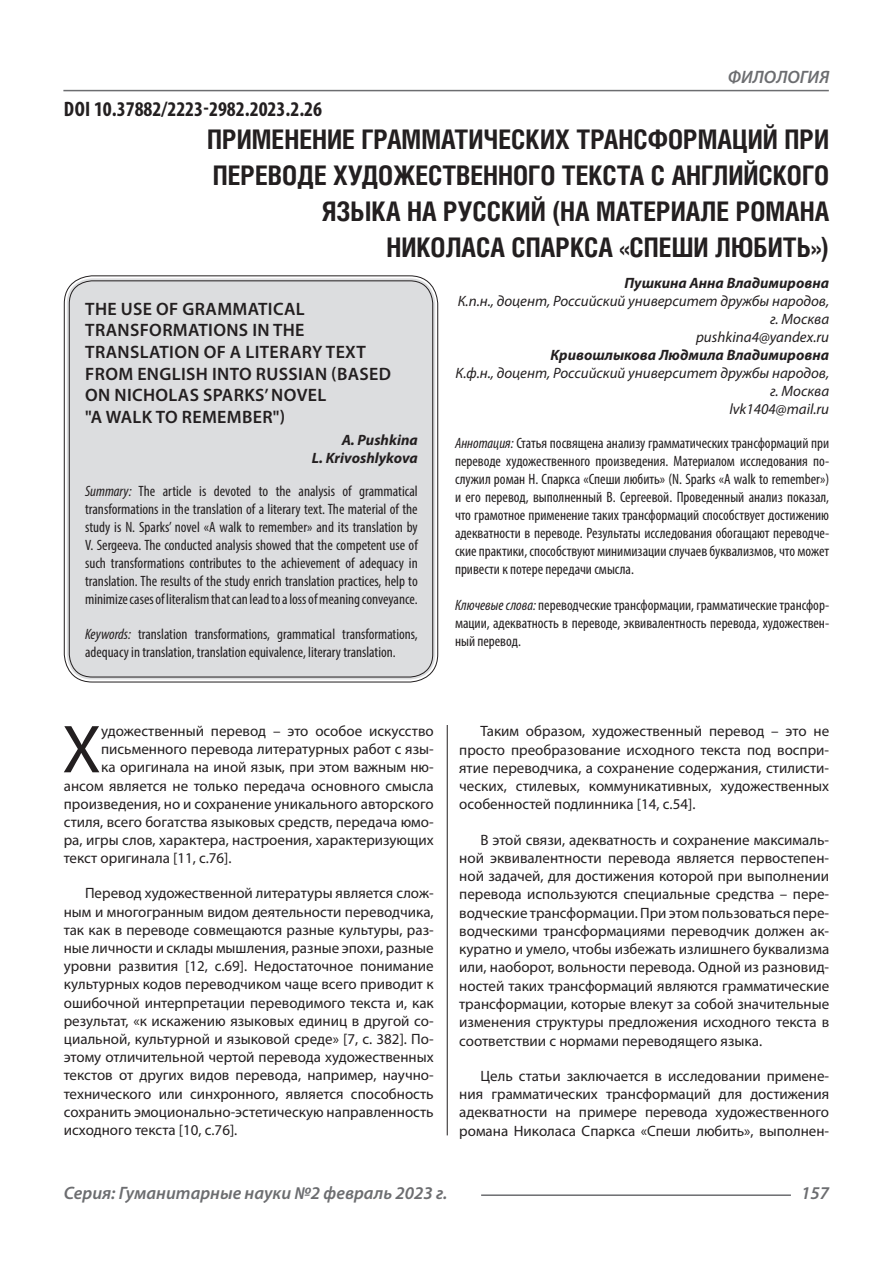
<style>
.page{position:relative;width:893px;height:1263px;background:#fff}
.page>*{position:absolute;margin:0;border:0;box-sizing:border-box;transform-origin:0 0}
.Статья_текст_первый{font:68.4px "Myriad Pro";color:#231f20}
.Статья_название{font:700 27px/36px "Helios Cond C";color:#231f20;text-align:right}
.ДОИ{font:700 condensed 21px "Myriad Pro";color:#231f20}
.Статья_название_англ{font:600 18px/21.6px "Myriad Pro";letter-spacing:.02em;color:#231f20}
.t1{font:italic 600 18px "Myriad Pro";color:#6c6d70}
.Статья_текст{font:15px/18.3px "Myriad Pro";color:#231f20;text-align:justify}
.Статья_аннотация_тек{font:condensed 15px/18px "Myriad Pro";color:#231f20;text-align:justify}
.Статья_аннотация_анг{font:condensed 15px/18px "Myriad Pro";color:#231f20;text-align:justify}
.Статья_текст_первый-2{font:15px "Myriad Pro";color:#231f20}
.Статья_автор_инфо{font:italic 15px/18px "Myriad Pro";color:#231f20;text-align:right}
.Статья_автор_фио_рус{font:italic 700 15px "Myriad Pro";color:#231f20}
.Статья_автор_англ{font:italic 700 15px "Myriad Pro";color:#231f20}
.s1{font-style:italic}
</style>
<div class="page">
<hr style="left:447px;top:128px;width:1px;height:1007px;background:#231f20">
<hr style="left:63px;top:90px;width:766px;height:1px;background:#6c6d70">
<hr style="left:481px;top:1194px;width:310px;height:2px;background:#6c6d70">
<div style="left:441px;top:128px;width:10px;height:597px;background:#fff"></div>
<div style="left:67px;top:278px;width:368px;height:401px;background:#dcdddf;border-radius:26px"></div>
<p class="ДОИ" style="left:64px;top:96px;width:260px">DOI 10.37882/2223-2982.2023.2.26</p>
<p class="t1" style="left:728px;top:66px;width:103px">ФИЛОЛОГИЯ</p>
<p class="Статья_название" style="left:207px;top:121px;width:624px">ПРИМЕНЕНИЕ ГРАММАТИЧЕСКИХ ТРАНСФОРМАЦИЙ ПРИ<br>ПЕРЕВОДЕ ХУДОЖЕСТВЕННОГО ТЕКСТА С АНГЛИЙСКОГО<br>ЯЗЫКА НА РУССКИЙ (НА МАТЕРИАЛЕ РОМАНА</p>
<p class="Статья_название" style="left:386px;top:229px;width:444px">НИКОЛАСА СПАРКСА «СПЕШИ ЛЮБИТЬ»)</p>
<p class="Статья_автор_фио_рус" style="left:624px;top:273px;width:206px">Пушкина Анна Владимировна</p>
<p class="Статья_автор_инфо" style="left:458px;top:291px;width:373px">К.п.н., доцент, Российский университет дружбы народов, г. Москва</p>
<p class="Статья_автор_инфо" style="left:696px;top:327px;width:135px">pushkina4@yandex.ru</p>
<p class="Статья_автор_фио_рус" style="left:550px;top:345px;width:280px">Кривошлыкова Людмила Владимировна</p>
<p class="Статья_автор_инфо" style="left:456px;top:363px;width:375px">К.ф.н., доцент, Российский университет дружбы народов, г. Москва</p>
<p class="Статья_автор_инфо" style="left:729px;top:399px;width:101px">lvk1404@mail.ru</p>
<p class="Статья_аннотация_тек" style="left:455px;top:434px;width:376px"><span class="s1">Аннотация:</span> Статья посвящена анализу грамматических трансформаций при переводе художественного произведения. Материалом исследования по&shy;служил роман Н. Спаркса «Спеши любить» (N. Sparks «A walk to remember») и его перевод, выполненный В. Сергеевой. Проведенный анализ показал, что грамотное применение таких трансформаций способствует достижению адекватности в переводе. Результаты исследования обогащают переводче&shy;ские практики, способствуют минимизации случаев буквализмов, что может привести к потере передачи смысла.</p>
<p class="Статья_аннотация_тек" style="left:455px;top:596px;width:376px"><span class="s1">Ключевые слова:</span> переводческие трансформации, грамматические трансфор&shy;мации, адекватность в переводе, эквивалентность перевода, художествен&shy;ный перевод.</p>
<p class="Статья_название_англ" style="left:85px;top:297px;width:282px">THE USE OF GRAMMATICAL<br>TRANSFORMATIONS IN THE<br>TRANSLATION OF A LITERARY TEXT</p>
<p class="Статья_название_англ" style="left:85px;top:362px;width:307px">FROM ENGLISH INTO RUSSIAN (BASED</p>
<p class="Статья_название_англ" style="left:85px;top:384px;width:243px">ON NICHOLAS SPARKS’ NOVEL</p>
<p class="Статья_название_англ" style="left:85px;top:405px;width:202px">"A WALK TO REMEMBER")</p>
<p class="Статья_автор_англ" style="left:342px;top:430px;width:78px">A. Pushkina</p>
<p class="Статья_автор_англ" style="left:312px;top:448px;width:107px">L. Krivoshlykova</p>
<p class="Статья_аннотация_анг" style="left:85px;top:482px;width:334px"><span class="s1">Summary:</span> The article is devoted to the analysis of grammatical transformations in the translation of a literary text. The material of the study is N. Sparks’ novel «A walk to remember» and its translation by V. Sergeeva. The conducted analysis showed that the competent use of such transformations contributes to the achievement of adequacy in translation. The results of the study enrich translation practices, help to minimize cases of literalism that can lead to a loss of meaning conveyance.</p>
<p class="Статья_аннотация_анг" style="left:85px;top:626px;width:334px;line-height:17.4px"><span class="s1">Keywords:</span> translation transformations, grammatical transformations, adequacy in translation, translation equivalence, literary translation.</p>
<p class="Статья_текст_первый" style="left:62px;top:707px;width:41px">Х</p>
<p class="Статья_текст_первый-2" style="left:101px;top:722px;width:334px">удожественный перевод – это особое искусство</p>
<p class="Статья_текст_первый-2" style="left:101px;top:740px;width:334px">письменного перевода литературных работ с язы-</p>
<p class="Статья_текст_первый-2" style="left:101px;top:758px;width:334px">ка оригинала на иной язык, при этом важным ню-</p>
<p class="Статья_текст_первый-2" style="left:64px;top:776px;width:371px">ансом является не только передача основного смысла</p>
<p class="Статья_текст_первый-2" style="left:64px;top:794px;width:371px">произведения, но и сохранение уникального авторского</p>
<p class="Статья_текст_первый-2" style="left:64px;top:813px;width:371px">стиля, всего богатства языковых средств, передача юмо-</p>
<p class="Статья_текст_первый-2" style="left:64px;top:831px;width:371px">ра, игры слов, характера, настроения, характеризующих</p>
<p class="Статья_текст_первый-2" style="left:64px;top:849px;width:169px">текст оригинала [11, с.76].</p>
<p class="Статья_текст" style="left:64px;top:884px;width:371px;text-indent:21px">Перевод художественной литературы является слож&shy;ным и многогранным видом деятельности переводчика, так как в переводе совмещаются разные культуры, раз&shy;ные личности и склады мышления, разные эпохи, разные уровни развития [12, с.69]. Недостаточное понимание культурных кодов переводчиком чаще всего приводит к ошибочной интерпретации переводимого текста и, как результат, «к искажению языковых единиц в другой со&shy;циальной, культурной и языковой среде» [7, с. 382]. По&shy;этому отличительной чертой перевода художественных текстов от других видов перевода, например, научно&shy;технического или синхронного, является способность сохранить эмоционально-эстетическую направленность исходного текста [10, с.76].</p>
<p class="Статья_текст" style="left:459px;top:722px;width:371px;text-indent:21px">Таким образом, художественный перевод – это не просто преобразование исходного текста под воспри&shy;ятие переводчика, а сохранение содержания, стилисти&shy;ческих, стилевых, коммуникативных, художественных особенностей подлинника [14, с.54].</p>
<p class="Статья_текст" style="left:459px;top:830px;width:371px;text-indent:21px">В этой связи, адекватность и сохранение максималь&shy;ной эквивалентности перевода является первостепен&shy;ной задачей, для достижения которой при выполнении перевода используются специальные средства – пере&shy;водческие трансформации. При этом пользоваться пере&shy;водческими трансформациями переводчик должен ак&shy;куратно и умело, чтобы избежать излишнего буквализма или, наоборот, вольности перевода. Одной из разновид&shy;ностей таких трансформаций являются грамматические трансформации, которые влекут за собой значительные изменения структуры предложения исходного текста в соответствии с нормами переводящего языка.</p>
<p class="Статья_текст" style="left:459px;top:1066px;width:371px;text-indent:21px">Цель статьи заключается в исследовании примене&shy;ния грамматических трансформаций для достижения адекватности на примере перевода художественного романа Николаса Спаркса «Спеши любить», выполнен-</p>
<p class="t1" style="left:64px;top:1182px;width:385px">Серия: Гуманитарные науки №2 февраль 2023 г.</p>
<p class="t1" style="left:801px;top:1182px;width:30px">157</p>
</div>
